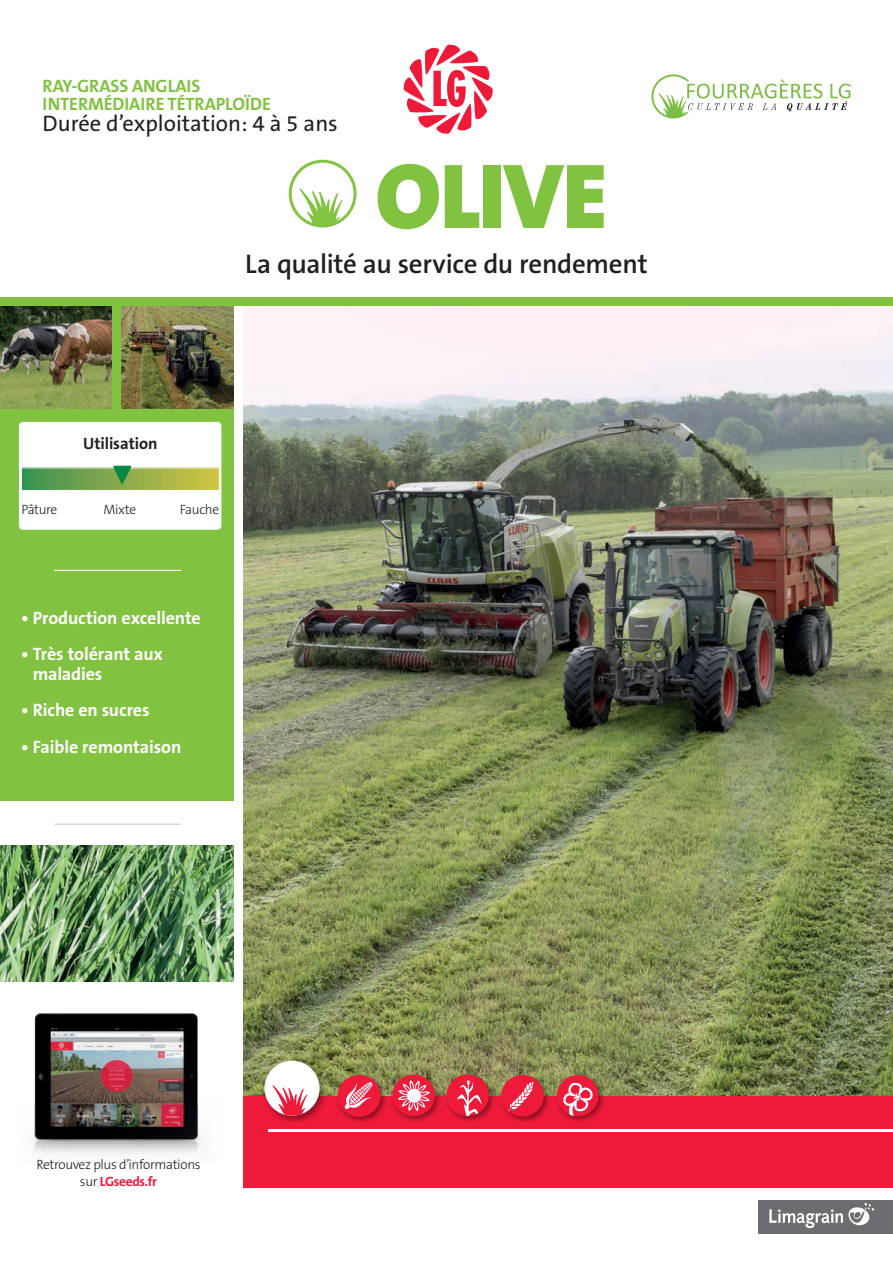
<style>
.page{position:relative;width:893px;height:1263px;background:#fff}
.page>*{position:absolute;margin:0;border:0;box-sizing:border-box;transform-origin:0 0}
.t1{font:900 93px "The Sans B W9";letter-spacing:-.01em;color:#81c340}
.t2{font:600 27px "The Sans B W6";letter-spacing:-.01em;color:#231f20}
.t3{font:22.5px "The Sans B W5 Plain";color:#231f20}
.t4{font:700 18px/19.5px "The Sans B W7";letter-spacing:-.005em;color:#fff}
.t5{font:700 18px/18px "The Sans B W7";letter-spacing:-.005em;color:#81c340}
.t6{font:700 16.5px "The Sans B W7";letter-spacing:-.005em;color:#231f20}
.t7{font:300 13.5px "The Sans B W3";letter-spacing:-.025em;color:#231f20}
.t8{font:700 13.5px "The Sans B W7";letter-spacing:-.025em;color:#ed1a3a}
.s1{font-family:"The Sans B W3";font-weight:300;color:#231f20}
</style>
<div class="page">
<div style="left:0;top:302px;width:234px;height:499px;background:#81c340"></div>
<div style="left:19px;top:422px;width:202px;height:108px;background:#fff;border-radius:4px"></div>
<img style="left:244px;top:306px;width:649px;height:790px">
<div style="left:0;top:298px;width:893px;height:8px;background:#81c340"></div>
<svg style="left:289px;top:160px;width:68px;height:68px"></svg>
<hr style="left:54px;top:570px;width:127px;height:1px;background:#fff">
<img style="left:0;top:306px;width:112px;height:103px">
<img style="left:122px;top:306px;width:112px;height:103px">
<svg style="left:21px;top:466px;width:199px;height:24px;background:#8cb05b"></svg>
<img style="left:0;top:845px;width:233px;height:136px">
<svg style="left:651px;top:74px;width:199px;height:44px"></svg>
<svg style="left:403px;top:44px;width:90px;height:90px"></svg>
<hr style="left:54px;top:824px;width:127px;height:1px;background:#c7c8ca">
<img style="left:30px;top:1014px;width:174px;height:140px">
<div style="left:243px;top:1096px;width:650px;height:92px;background:#ed1a3a"></div>
<hr style="left:268px;top:1129px;width:625px;height:3px;background:#fff">
<img style="left:336px;top:1072px;width:51px;height:50px">
<div style="left:338px;top:1075px;width:43px;height:42px;background:#ed1a3a;border-radius:50%"></div>
<svg style="left:344px;top:1082px;width:29px;height:27px"></svg>
<img style="left:262px;top:1057px;width:66px;height:65px">
<div style="left:264px;top:1061px;width:56px;height:55px;background:#fff;border-radius:50%"></div>
<svg style="left:273px;top:1085px;width:34px;height:31px"></svg>
<img style="left:390px;top:1072px;width:51px;height:49px">
<div style="left:392px;top:1075px;width:43px;height:41px;background:#ed1a3a;border-radius:50%"></div>
<svg style="left:398px;top:1080px;width:32px;height:31px"></svg>
<img style="left:444px;top:1072px;width:51px;height:49px">
<div style="left:446px;top:1074px;width:43px;height:42px;background:#ed1a3a;border-radius:50%"></div>
<svg style="left:457px;top:1080px;width:25px;height:36px"></svg>
<img style="left:499px;top:1072px;width:51px;height:50px">
<svg style="left:501px;top:1075px;width:43px;height:41px"></svg>
<div style="left:758px;top:1200px;width:135px;height:33px;background:#6c6d70"></div>
<svg style="left:769px;top:1203px;width:105px;height:26px"></svg>
<img style="left:557px;top:1072px;width:50px;height:49px">
<div style="left:557px;top:1075px;width:42px;height:41px;background:#ed1a3a;border-radius:50%"></div>
<svg style="left:563px;top:1083px;width:30px;height:33px"></svg>
<p class="t5" style="left:43px;top:77px;width:230px">Ray-Grass anglais<br>INTERMÉDIAI RE TÉTRAPLOÏDE</p>
<p class="t3" style="left:43px;top:109px;width:297px">Durée d’exploitation: 4 à 5 ans</p>
<h1 class="t1" style="left:376px;top:137px;width:233px">OLIVE</h1>
<h2 class="t2" style="left:245px;top:247px;width:404px">La qualité au service du rendement</h2>
<p class="t6" style="left:83px;top:433px;width:76px">Utilisation</p>
<p class="t7" style="left:21px;top:501px;width:37px">Pâture</p>
<p class="t7" style="left:103px;top:501px;width:34px">Mixte</p>
<p class="t7" style="left:180px;top:501px;width:41px">Fauche</p>
<p class="t4" style="left:21px;top:608px;width:181px">• Production excellente</p>
<p class="t4" style="left:33px;top:645px;width:132px;text-indent:-12px">• Très tolérant aux maladies</p>
<p class="t4" style="left:21px;top:701px;width:130px">• Riche en sucres</p>
<p class="t4" style="left:21px;top:737px;width:162px">• Faible remontaison</p>
<p class="t7" style="left:36px;top:1156px;width:166px">Retrouvez plus d’informations</p>
<p class="t8" style="left:80px;top:1172px;width:79px"><span class="s1">sur</span> LGseeds.fr</p>
</div>
